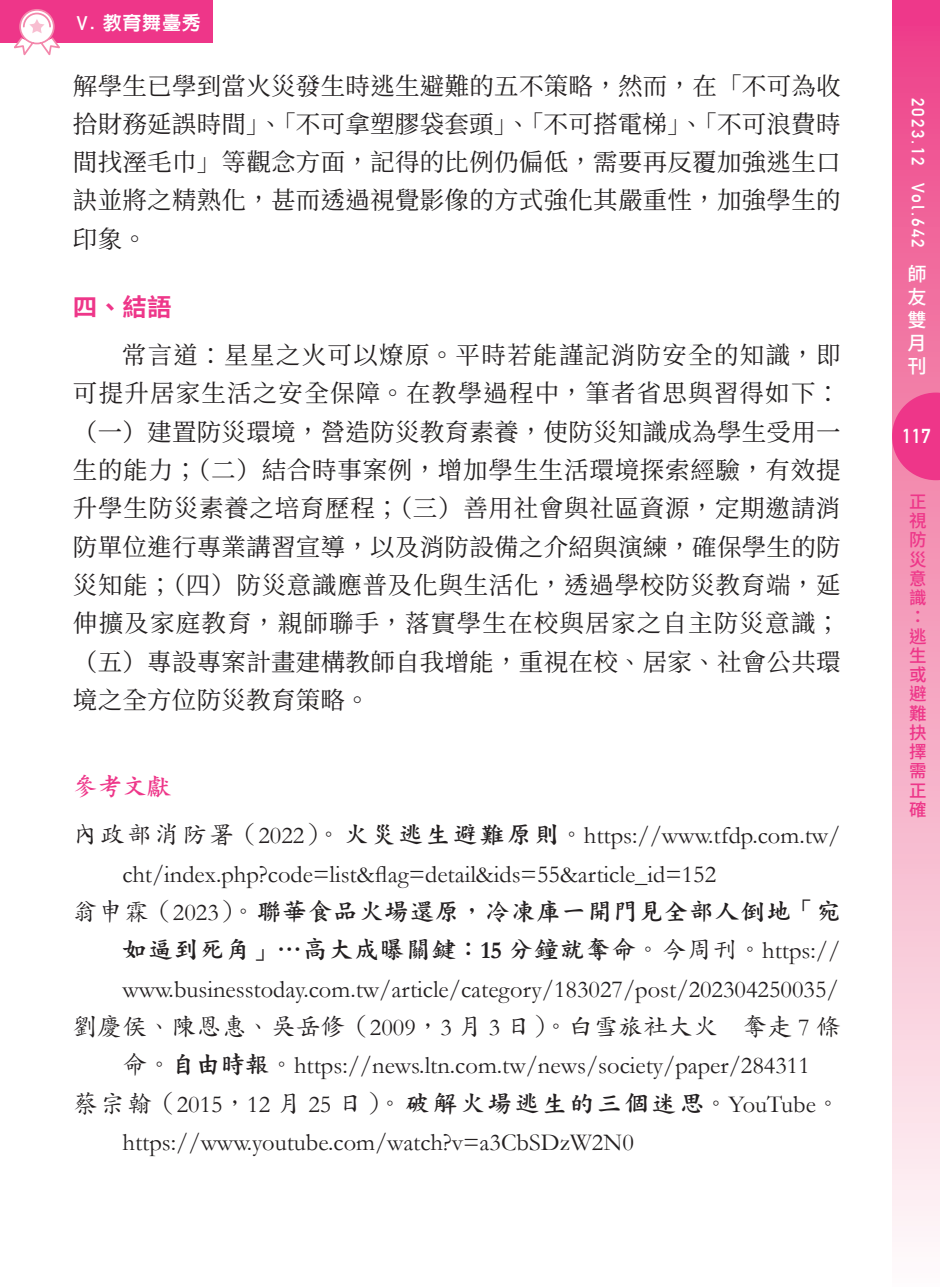
<style>
.page{position:relative;width:940px;height:1287px;background:#fff}
.page>*{position:absolute;margin:0;border:0;box-sizing:border-box;transform-origin:0 0}
.t1{font:24.5px/38.3px "Source Han Serif TC";letter-spacing:.01em;color:#231f20;text-align:justify}
.t2{font:24.5px/38.3px "Garamond";color:#231f20}
.t3{font:24.5px/38.3px "DF Kai Shu Std W7";letter-spacing:.04em;color:#231f20;text-align:right}
.t4{font:24.5px "DF Kai Shu Std W5";letter-spacing:.015em;color:#231f20}
.t5{font:700 24.5px "Source Han Sans TC";color:#ee3689}
.t6{font:24.5px "DF Kai Shu Std W7";color:#ee3689}
.t7{font:700 19.78px "DIN Alternate";color:#fff}
.t8{font:800 19.25px "AR Hei B5";letter-spacing:.025em;color:#fff}
.t9{font:500 19.25px/23.1px "Source Han Sans TC";color:#fff}
.t10{font:500 17.5px/19.2px "Source Han Sans TC";color:#ee3689;text-align:justify}
.t11{font:700 17.5px "DIN Alternate";letter-spacing:.125em;color:#fff}
.s1{font-family:"DIN Alternate";font-weight:700}
.s2{font-family:"DF Kai Shu Std W5"}
.s3{font-family:"DF Kai Shu Std W7"}
.s4{font-family:"Garamond"}
.s5{font-family:"Garamond";font-weight:700}
</style>
<div class="page">
<div style="left:892px;top:0;width:48px;height:1287px;background:linear-gradient(to bottom,#ed4186,#fdfdf9)"></div>
<svg style="left:892px;top:393px;width:48px;height:87px;background:#ee458f"></svg>
<div style="left:0;top:0;width:213px;height:43px;background:#ee3689"></div>
<svg style="left:14px;top:9px;width:46px;height:47px"></svg>
<p class="t8" style="left:77px;top:14px;width:126px"><span class="s1">Ⅴ</span>. 教育舞臺秀</p>
<p class="t1" style="left:73px;top:67px;width:769px">解學生已學到當火災發生時逃生避難的五不策略，然而，在「不可為收拾財務延誤時間」、「不可拿塑膠袋套頭」、「不可搭電梯」、「不可浪費時間找溼毛巾」等觀念方面，記得的比例仍偏低，需要再反覆加強逃生口訣並將之精熟化，甚而透過視覺影像的方式強化其嚴重性，加強學生的印象。</p>
<p class="t5" style="left:73px;top:293px;width:100px">四、結語</p>
<p class="t1" style="left:73px;top:336px;width:769px;text-indent:49px">常言道：星星之火可以燎原。平時若能謹記消防安全的知識，即可提升居家生活之安全保障。在教學過程中，筆者省思與習得如下：（一）建置防災環境，營造防災教育素養，使防災知識成為學生受用一生的能力；（二）結合時事案例，增加學生生活環境探索經驗，有效提升學生防災素養之培育歷程；（三）善用社會與社區資源，定期邀請消防單位進行專業講習宣導，以及消防設備之介紹與演練，確保學生的防災知能；（四）防災意識應普及化與生活化，透過學校防災教育端，延伸擴及家庭教育，親師聯手，落實學生在校與居家之自主防災意識；（五）專設專案計畫建構教師自我增能，重視在校、居家、社會公共環境之全方位防災教育策略。</p>
<p class="t6" style="left:73px;top:773px;width:100px">參考文獻</p>
<p class="t2" style="left:122px;top:816px;width:719px;text-indent:-49px"><span class="s2">內政部消防署（</span>2022<span class="s2">）。</span><span class="s3">火災逃生避難原則</span><span class="s2">。</span>https://www.tfdp.com.tw/ cht/index.php?code=list&amp;flag=detail&amp;ids=55&amp;article_id=152</p>
<p class="t3" style="left:73px;top:892px;width:769px"><span class="s2">翁申霖（</span><span class="s4">2023</span><span class="s2">）。</span>聯華食品火場還原，冷凍庫一開門見全部人倒地「宛如逼到死角」…高大成曝關鍵：<span class="s5">15</span> 分鐘就奪命<span class="s2">。今周刊。</span><span class="s4">https://</span></p>
<p class="t2" style="left:122px;top:969px;width:718px">www.businesstoday.com.tw/article/category/183027/post/202304250035/</p>
<p class="t4" style="left:73px;top:1013px;width:769px">劉慶侯、陳恩惠、吳岳修（<span class="s4">2009</span>，<span class="s4">3</span> 月 <span class="s4">3</span> 日）。白雪旅社大火 奪走 <span class="s4">7</span> 條</p>
<p class="t2" style="left:122px;top:1046px;width:689px"><span class="s2">命。</span><span class="s3">自由時報</span><span class="s2">。</span>https://news.ltn.com.tw/news/society/paper/284311</p>
<p class="t2" style="left:73px;top:1084px;width:769px"><span class="s2">蔡宗翰（</span>2015<span class="s2">，</span>12 <span class="s2">月</span> 25 <span class="s2">日）。</span><span class="s3">破解火場逃生的三個迷思</span><span class="s2">。</span>YouTube<span class="s2">。</span></p>
<p class="t2" style="left:122px;top:1122px;width:513px">https://www.youtube.com/watch?v=a3CbSDzW2N0</p>
<p class="t11" style="left:931px;top:98px;width:152px;rotate:90deg">2023.12 Vol.642</p>
<p class="t9" style="left:907px;top:263px;width:20px">師友雙月刊</p>
<p class="t7" style="left:902px;top:421px;width:30px">117</p>
<p class="t10" style="left:909px;top:492px;width:18px">正視防災意識：</p>
<p class="t10" style="left:909px;top:629px;width:26px">逃生</p>
<p class="t10" style="left:909px;top:659px;width:27px;line-height:36.6px">或避難</p>
<p class="t10" style="left:909px;top:723px;width:18px">抉擇需正確</p>
</div>
